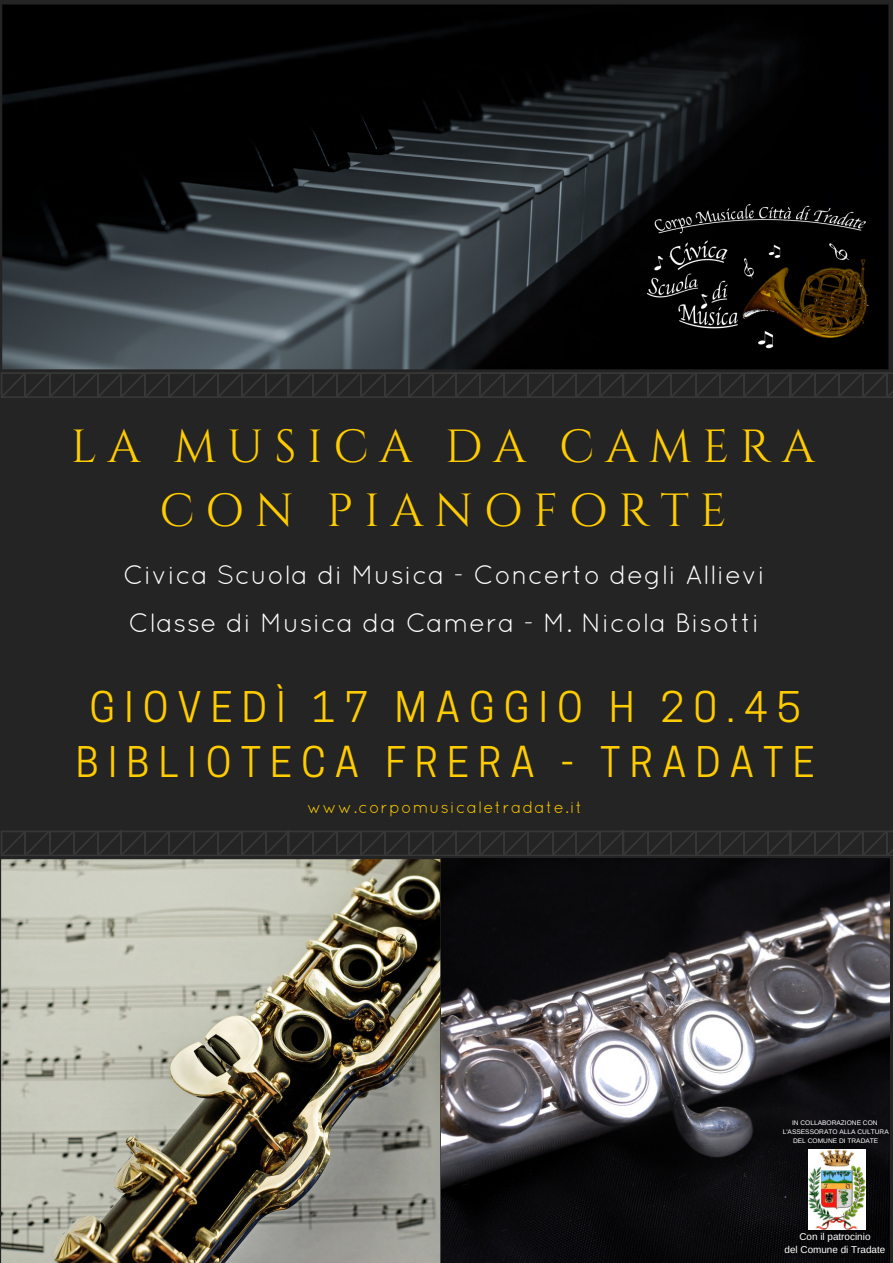
<style>
.page{position:relative;width:893px;height:1263px;background:#242424}
.page>*{position:absolute;margin:0;border:0;box-sizing:border-box;transform-origin:0 0}
.t1{font:46.35px/64.2px "Cinzel";letter-spacing:.23em;color:#fc0;text-align:center}
.t2{font:39.75px/55.2px "Cooper Hewitt";letter-spacing:.23em;color:#fc0;text-align:center}
.t3{font:26.55px/48.4px "Quicksand";letter-spacing:.02em;color:#fff}
.t4{font:16.65px "Quicksand";letter-spacing:.07em;color:#fc0}
.t5{font:9.9px/13.5px "Arimo";color:#fff;text-align:center}
.t6{font:6.6px/9px "Arimo";color:#fff;text-align:center}
</style>
<div class="page">
<img style="left:2px;top:5px;width:886px;height:364px">
<img style="left:1px;top:858px;width:888px;height:405px">
<svg style="left:1px;top:372px;width:892px;height:25px"></svg>
<hr style="left:789px;top:372px;width:2px;height:25px;background:#373737">
<svg style="left:1px;top:830px;width:892px;height:26px"></svg>
<hr style="left:789px;top:830px;width:2px;height:26px;background:#373737">
<img style="left:632px;top:191px;width:259px;height:182px">
<img style="left:808px;top:1150px;width:58px;height:80px">
<h1 class="t1" style="left:71px;top:416px;width:746px">LA MUSICA DA CAMERA<br>CON PIANOFORTE</h1>
<p class="t3" style="left:123px;top:550px;width:644px">Civica Scuola di Musica - Concerto degli Allievi<br>Classe di Musica da Camera - M. Nicola Bisotti</p>
<h2 class="t2" style="left:76px;top:684px;width:740px">GIOVEDÌ 17 MAGGIO H 20.45<br>BIBLIOTECA FRERA - TRADATE</h2>
<p class="t4" style="left:307px;top:797px;width:277px">www.corpomusicaletradate.it</p>
<p class="t6" style="left:783px;top:1118px;width:108px">IN COLLABORAZIONE CON<br>L'ASSESSORATO ALLA CULTURA<br>DEL COMUNE DI TRADATE</p>
<p class="t5" style="left:784px;top:1229px;width:102px">Con il patrocinio<br>del Comune di Tradate</p>
</div>
